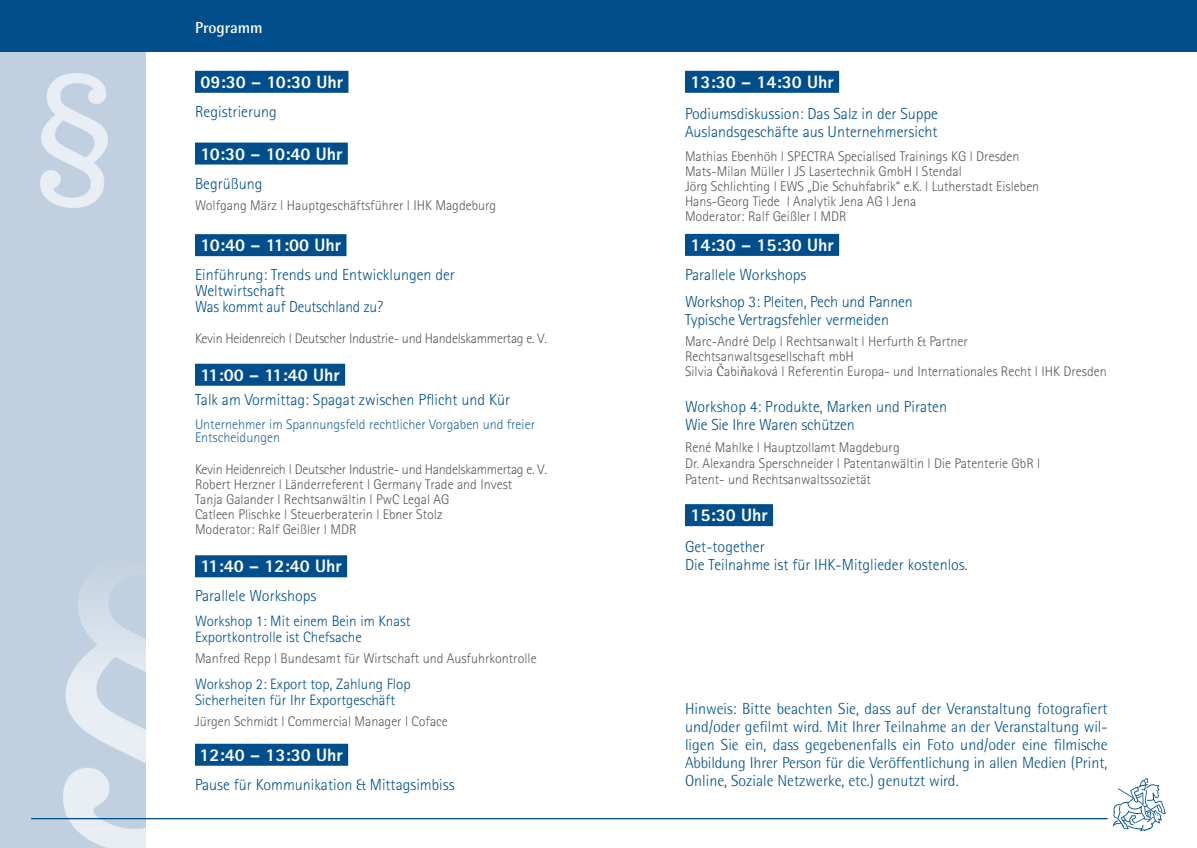
<style>
.page{position:relative;width:1197px;height:848px;background:#fff}
.page>*{position:absolute;margin:0;border:0;box-sizing:border-box;transform-origin:0 0}
.t1{font:800 18px "Rotis Sans Serif";color:#fff}
.t2{font:300 16px/18px "Rotis Sans Serif";color:#004f8c}
.t3{font:300 16px/18px "Rotis Semi Sans";color:#004f8c;text-align:justify}
.t4{font:700 16px "Rotis Semi Sans";color:#fff}
.t5{font:300 15px/16px "Rotis Sans Serif";color:#004f8c}
.t6{font:300 14px/15px "Rotis Sans Serif";color:#57585a}
.t7{font:300 14px/13px "Rotis Sans Serif";color:#21649e}
.t8{font:300 14px "Rotis Sans Serif";letter-spacing:-.02em;color:#57585a}
.s1{font-family:"Rotis Semi Sans Pro";font-weight:400}
</style>
<div class="page">
<svg style="left:1112px;top:778px;width:53px;height:53px"></svg>
<div style="left:0;top:51px;width:145px;height:797px;background:#c1d0e0"></div>
<img style="left:64px;top:594px;width:81px;height:254px">
<hr style="left:31px;top:818px;width:1076px;height:1px;background:#004f8c">
<div style="left:195px;top:71px;width:153px;height:22px;background:#004f8c"></div>
<div style="left:195px;top:142px;width:153px;height:22px;background:#004f8c"></div>
<div style="left:195px;top:234px;width:151px;height:22px;background:#004f8c"></div>
<div style="left:195px;top:364px;width:150px;height:22px;background:#004f8c"></div>
<div style="left:195px;top:555px;width:152px;height:22px;background:#004f8c"></div>
<div style="left:195px;top:743px;width:153px;height:22px;background:#004f8c"></div>
<div style="left:685px;top:71px;width:154px;height:22px;background:#004f8c"></div>
<div style="left:685px;top:234px;width:154px;height:22px;background:#004f8c"></div>
<div style="left:685px;top:504px;width:88px;height:22px;background:#004f8c"></div>
<div style="left:0;top:0;width:1196px;height:51px;background:#004f8c"></div>
<img style="left:40px;top:74px;width:68px;height:133px">
<p class="t4" style="left:195px;top:18px;width:69px">Programm</p>
<p class="t1" style="left:200px;top:70px;width:144px">09:30 – 10:30 Uhr</p>
<p class="t2" style="left:195px;top:103px;width:83px">Registrierung</p>
<p class="t1" style="left:200px;top:142px;width:144px">10:30 – 10:40 Uhr</p>
<p class="t2" style="left:195px;top:174px;width:69px">Begrüßung</p>
<p class="t6" style="left:195px;top:198px;width:303px">Wolfgang März l Hauptgeschäftsführer l IHK Magdeburg</p>
<p class="t1" style="left:200px;top:233px;width:142px">10:40 – 11:00 Uhr</p>
<p class="t2" style="left:195px;top:267px;width:261px;line-height:16px">Einführung: Trends und Entwicklungen der<br>Weltwirtschaft<br>Was kommt auf Deutschland zu?</p>
<p class="t8" style="left:195px;top:330px;width:353px">Kevin Heidenreich l Deutscher Industrie- und Handelskammertag e. V.</p>
<p class="t1" style="left:200px;top:363px;width:141px">11:00 – 11:40 Uhr</p>
<p class="t2" style="left:195px;top:390px;width:316px">Talk am Vormittag: Spagat zwischen Pflicht und Kür</p>
<p class="t7" style="left:195px;top:417px;width:341px">Unternehmer im Spannungsfeld rechtlicher Vorgaben und freier<br>Entscheidungen</p>
<p class="t6" style="left:195px;top:462px;width:353px">Kevin Heidenreich l Deutscher Industrie- und Handelskammertag e. V.<br>Robert Herzner l Länderreferent l Germany Trade and Invest<br>Tanja Galander l Rechtsanwältin l PwC Legal AG<br>Catleen Plischke l Steuerberaterin l Ebner Stolz<br>Moderator: Ralf Geißler l MDR</p>
<p class="t1" style="left:200px;top:554px;width:143px">11:40 – 12:40 Uhr</p>
<p class="t2" style="left:195px;top:587px;width:123px">Parallele Workshops</p>
<p class="t5" style="left:195px;top:613px;width:217px">Workshop 1: Mit einem Bein im Knast<br>Exportkontrolle ist Chefsache</p>
<p class="t6" style="left:195px;top:651px;width:343px">Manfred Repp l Bundesamt für Wirtschaft und Ausfuhrkontrolle</p>
<p class="t5" style="left:195px;top:675px;width:217px">Workshop 2: Export top, Zahlung Flop<br>Sicherheiten für Ihr Exportgeschäft</p>
<p class="t6" style="left:195px;top:713px;width:254px">Jürgen Schmidt l Commercial Manager l Coface</p>
<p class="t1" style="left:199px;top:743px;width:145px">12:40 – 13:30 Uhr</p>
<p class="t2" style="left:195px;top:775px;width:261px">Pause für Kommunikation &amp; Mittagsimbiss</p>
<p class="t1" style="left:690px;top:70px;width:145px">13:30 – 14:30 Uhr</p>
<p class="t2" style="left:685px;top:104px;width:254px">Podiumsdiskussion: Das Salz in der Suppe<br>Auslandsgeschäfte aus Unternehmersicht</p>
<p class="t6" style="left:685px;top:149px;width:356px">Mathias Ebenhöh l SPECTRA Specialised Trainings KG l Dresden Mats-Milan Müller l JS Lasertechnik GmbH l Stendal<br>Jörg Schlichting l EWS „Die Schuhfabrik“ e.K. l Lutherstadt Eisleben Hans-Georg Tiede l Analytik Jena AG l Jena<br>Moderator: Ralf Geißler l MDR</p>
<p class="t1" style="left:690px;top:233px;width:145px">14:30 – 15:30 Uhr</p>
<p class="t2" style="left:685px;top:261px;width:229px;line-height:27px">Parallele Workshops<br>Workshop 3: Pleiten, Pech und Pannen</p>
<p class="t2" style="left:685px;top:310px;width:206px">Typische Vertragsfehler vermeiden</p>
<p class="t6" style="left:685px;top:334px;width:423px">Marc-André Delp l Rechtsanwalt l Herfurth &amp; Partner<br>Rechtsanwaltsgesellschaft mbH<br>Silvia <span class="s1">Č</span>abi<span class="s1">ň</span>aková l Referentin Europa- und Internationales Recht l IHK Dresden</p>
<p class="t2" style="left:685px;top:397px;width:263px">Workshop 4: Produkte, Marken und Piraten<br>Wie Sie Ihre Waren schützen</p>
<p class="t6" style="left:685px;top:439px;width:357px;line-height:16px">René Mahlke l Hauptzollamt Magdeburg<br>Dr. Alexandra Sperschneider l Patentanwältin l Die Patenterie GbR l<br>Patent- und Rechtsanwaltssozietät</p>
<p class="t1" style="left:690px;top:503px;width:79px">15:30 Uhr</p>
<p class="t2" style="left:685px;top:538px;width:284px">Get-together<br>Die Teilnahme ist für IHK-Mitglieder kostenlos.</p>
<p class="t3" style="left:685px;top:699px;width:424px">Hinweis: Bitte beachten Sie, dass auf der Veranstaltung fotografiert und/oder gefilmt wird. Mit Ihrer Teilnahme an der Veranstaltung wil&shy;ligen Sie ein, dass gegebenenfalls ein Foto und/oder eine filmische Abbildung Ihrer Person für die Veröffentlichung in allen Medien (Print, Online, Soziale Netzwerke, etc.) genutzt wird.</p>
</div>
